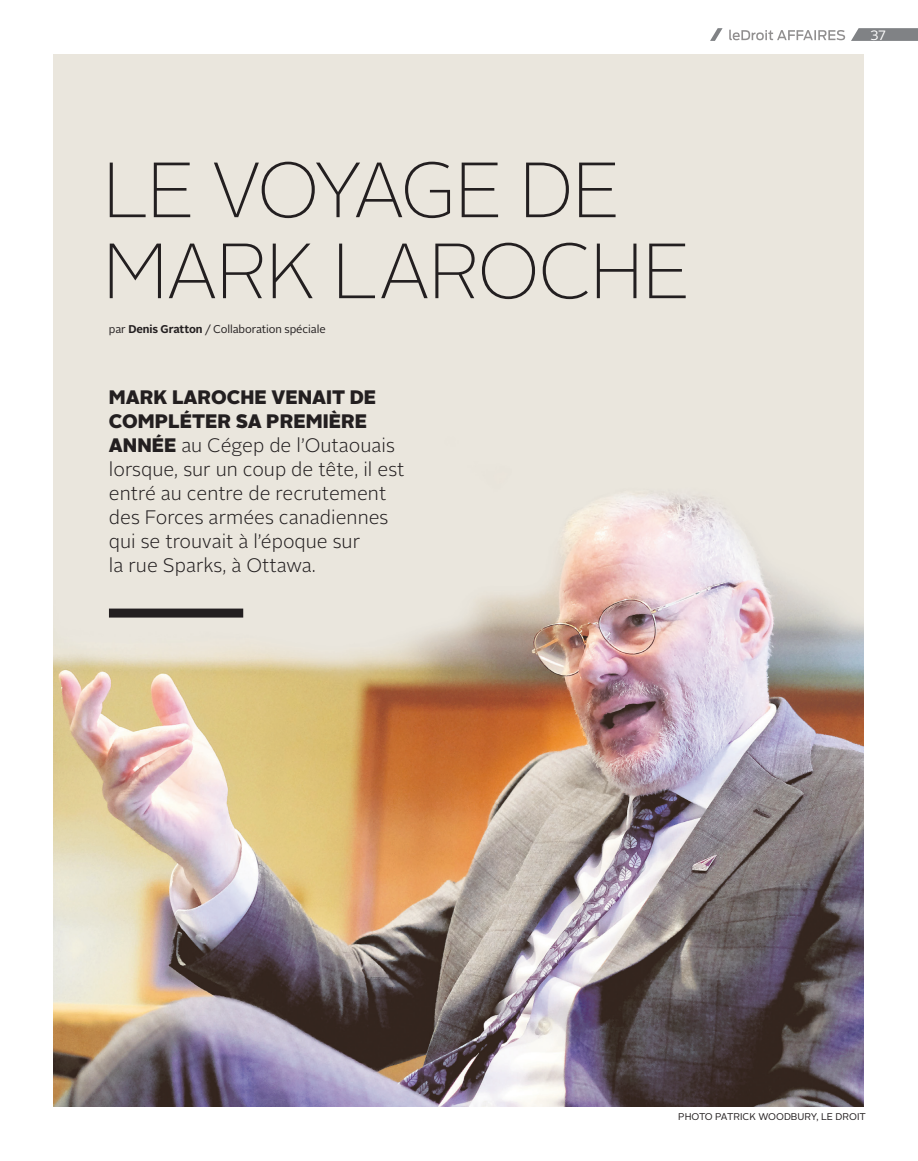
<style>
.page{position:relative;width:918px;height:1161px;background:#fff}
.page>*{position:absolute;margin:0;border:0;box-sizing:border-box;transform-origin:0 0}
.Titre_-_Principal{font:100 78px/81px "Alright Sans";letter-spacing:-.03em;color:#231f20}
.LEAD_article{font:300 19.5px/24px "Alright Sans";color:#231f20}
.t1{font:13.5px "Alright Sans";color:#fff}
.Prénom_Nom_-_Signatu{font:11.25px "Alright Sans";letter-spacing:-.01em;color:#231f20}
.Photo_-_Crédit_photo{font:9.75px "Alright Sans";color:#231f20}
.s1{font-weight:700}
.s2{font-weight:900}
</style>
<div class="page">
<img style="left:54px;top:54px;width:810px;height:1053px">
<div style="left:109px;top:609px;width:134px;height:9px;background:#231f20"></div>
<svg style="left:851px;top:28px;width:67px;height:13px"></svg>
<svg style="left:710px;top:28px;width:13px;height:13px"></svg>
<svg style="left:729px;top:30px;width:116px;height:10px"></svg>
<p class="Titre_-_Principal" style="left:102px;top:151px;width:590px">LE VOYAGE DE<br>MARK LAROCHE</p>
<p class="Prénom_Nom_-_Signatu" style="left:109px;top:322px;width:218px">par <span class="s1">Denis Gratton</span> / Collaboration spéciale</p>
<p class="LEAD_article" style="left:109px;top:386px;width:297px"><span class="s2">MARK LAROCHE VENAIT DE<br>COMPLÉTER SA PREMIÈRE<br>ANNÉE</span> au Cégep de l’Outaouais lorsque, sur un coup de tête, il est entré au centre de recrutement des Forces armées canadiennes qui se trouvait à l’époque sur<br>la rue Sparks, à Ottawa.</p>
<p class="t1" style="left:870px;top:26px;width:18px">37</p>
<p class="Photo_-_Crédit_photo" style="left:678px;top:1110px;width:189px">PHOTO PATRICK WOODBURY, LE DROIT</p>
</div>
